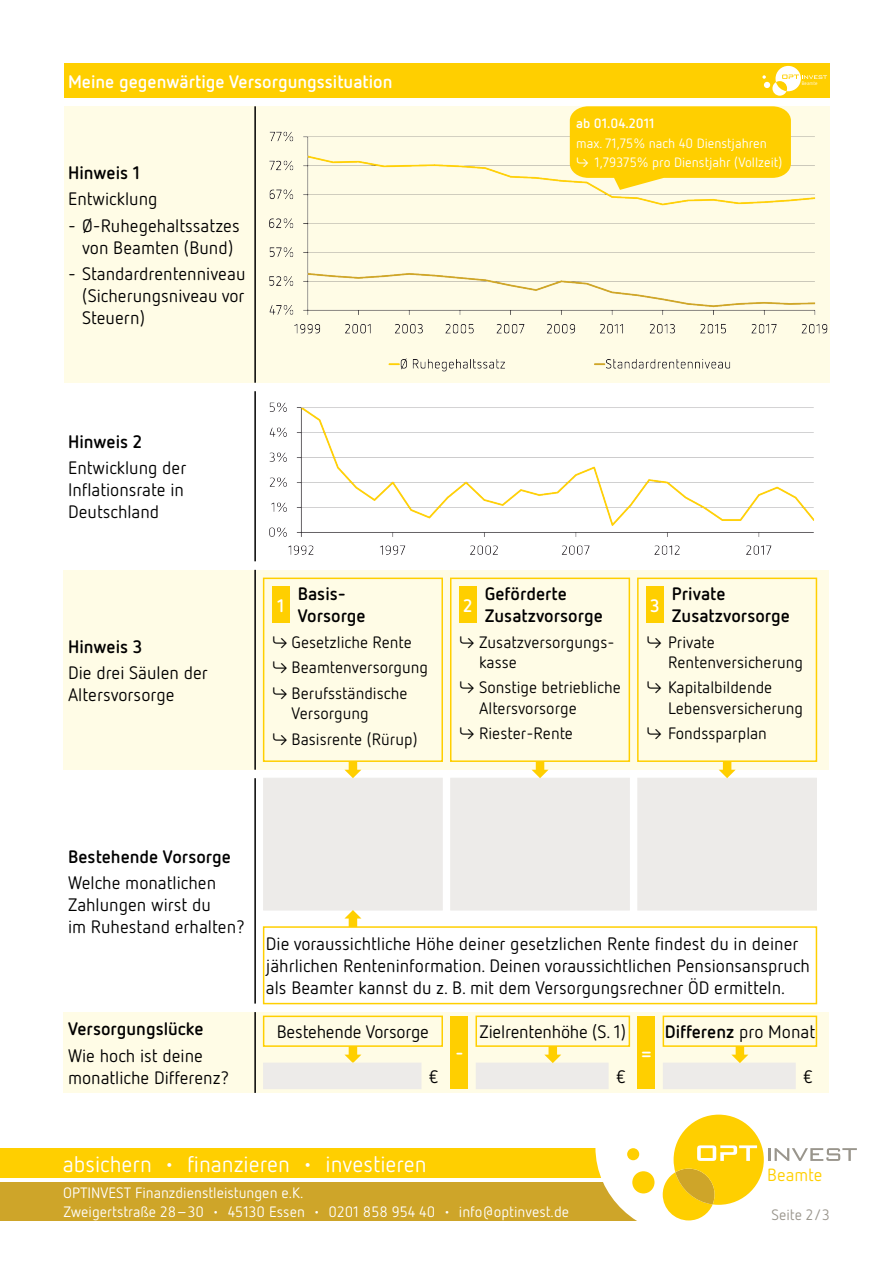
<style>
.page{position:relative;width:893px;height:1263px;background:#fff}
.page>*{position:absolute;margin:0;border:0;box-sizing:border-box;transform-origin:0 0}
.t1{font:22.5px "Netto OT";color:#fff}
.t2{font:18px/21.9px "Netto OT";color:#000}
.t3{font:700 18px/21.9px "Netto OT";color:#000}
.t4{font:700 18px "Netto OT";color:#fff}
.t5{font:17.7px "Netto OT";color:#ffcf00}
.t6{font:16.5px/20.1px "Netto OT";color:#000}
.t7{font:15px "Netto OT";color:#fff}
.t8{font:15px "Netto OT";color:#99958c}
.t9{font:13.5px/19.8px "Netto OT";color:#fff}
.t10{font:700 13.5px "Netto OT";color:#fff}
.t11{font:4.95px "Netto OT";color:#fff}
.s1{font-weight:400}
</style>
<div class="page">
<div style="left:0;top:1182px;width:672px;height:38px;background:#cea529"></div>
<div style="left:0;top:1148px;width:672px;height:30px;background:#ffcf00"></div>
<div style="left:595px;top:1058px;width:187px;height:178px;background:#fff;border-radius:50%"></div>
<div style="left:64px;top:1012px;width:765px;height:81px;background:#fffce6"></div>
<div style="left:64px;top:106px;width:765px;height:277px;background:#fffce6"></div>
<div style="left:627px;top:1148px;width:12px;height:12px;background:#ffcf00;border-radius:50%"></div>
<div style="left:632px;top:1171px;width:22px;height:22px;background:#ffcf00;border-radius:50%"></div>
<svg style="left:663px;top:1114px;width:194px;height:106px"></svg>
<div style="left:64px;top:64px;width:765px;height:34px;background:#ffcf00"></div>
<svg style="left:762px;top:66px;width:65px;height:30px"></svg>
<div style="left:64px;top:570px;width:765px;height:200px;background:#fffce6"></div>
<div style="left:263px;top:578px;width:180px;height:184px;border:2px solid #ffcf00"></div>
<hr style="left:254px;top:570px;width:2px;height:200px;background:#000">
<div style="left:450px;top:578px;width:180px;height:184px;border:2px solid #ffcf00"></div>
<div style="left:637px;top:578px;width:180px;height:184px;border:2px solid #ffcf00"></div>
<div style="left:272px;top:587px;width:17px;height:36px;background:#ffcf00"></div>
<div style="left:459px;top:587px;width:17px;height:36px;background:#ffcf00"></div>
<div style="left:646px;top:587px;width:17px;height:36px;background:#ffcf00"></div>
<hr style="left:254px;top:778px;width:2px;height:225px;background:#000">
<hr style="left:254px;top:391px;width:2px;height:170px;background:#000">
<hr style="left:254px;top:106px;width:2px;height:277px;background:#000">
<div style="left:263px;top:926px;width:554px;height:78px;border:2px solid #ffcf00"></div>
<img style="left:269px;top:402px;width:545px;height:153px">
<svg style="left:264px;top:761px;width:178px;height:166px"></svg>
<svg style="left:451px;top:761px;width:178px;height:149px;background:#efece7"></svg>
<svg style="left:638px;top:761px;width:178px;height:149px;background:#efece7"></svg>
<img style="left:269px;top:128px;width:559px;height:243px">
<svg style="left:570px;top:106px;width:221px;height:84px;background:#fed520"></svg>
<div style="left:451px;top:1016px;width:17px;height:73px;background:#ffcf00"></div>
<div style="left:263px;top:1015px;width:180px;height:32px;border:2px solid #ffcf00"></div>
<svg style="left:264px;top:1046px;width:157px;height:43px"></svg>
<div style="left:638px;top:1016px;width:17px;height:73px;background:#ffcf00"></div>
<div style="left:475px;top:1015px;width:155px;height:32px;border:2px solid #ffcf00"></div>
<svg style="left:476px;top:1046px;width:132px;height:43px"></svg>
<div style="left:663px;top:1015px;width:154px;height:32px;border:2px solid #ffcf00"></div>
<svg style="left:663px;top:1046px;width:132px;height:43px"></svg>
<hr style="left:254px;top:1012px;width:2px;height:81px;background:#000">
<p class="t4" style="left:68px;top:74px;width:326px">Meine gegenwärtige Versorgungssituation</p>
<p class="t11" style="left:802px;top:81px;width:17px">Beamte</p>
<p class="t3" style="left:68px;top:163px;width:74px">Hinweis 1</p>
<p class="t2" style="left:68px;top:189px;width:91px">Entwicklung</p>
<p class="t2" style="left:82px;top:238px;width:153px">von Beamten (Bund)</p>
<p class="t2" style="left:68px;top:216px;width:173px">- Ø-Ruhegehaltssatzes</p>
<p class="t2" style="left:82px;top:264px;width:165px;text-align:justify;text-indent:-14px">- Standardrentenniveau (Sicherungsniveau vor Steuern)</p>
<p class="t10" style="left:576px;top:117px;width:80px">ab 01.04.2011</p>
<p class="t9" style="left:576px;top:134px;width:208px">max. 71,75% nach 40 Dienstjahren ↪ 1,79375% pro Dienstjahr (Vollzeit)</p>
<p class="t3" style="left:68px;top:432px;width:76px">Hinweis 2</p>
<p class="t2" style="left:68px;top:458px;width:120px">Entwicklung der<br>Inflationsrate in<br>Deutschland</p>
<p class="t3" style="left:68px;top:637px;width:76px">Hinweis 3</p>
<p class="t2" style="left:68px;top:663px;width:141px">Die drei Säulen der<br>Altersvorsorge</p>
<p class="t3" style="left:298px;top:584px;width:70px">Basis-<br>Vorsorge</p>
<p class="t6" style="left:272px;top:659px;width:158px">↪ Beamtenversorgung</p>
<p class="t3" style="left:672px;top:584px;width:120px">Private<br>Zusatzvorsorge</p>
<p class="t3" style="left:485px;top:584px;width:120px">Geförderte<br>Zusatzvorsorge</p>
<p class="t4" style="left:277px;top:598px;width:9px">1</p>
<p class="t4" style="left:463px;top:598px;width:11px">2</p>
<p class="t4" style="left:650px;top:598px;width:11px">3</p>
<p class="t6" style="left:459px;top:633px;width:157px">↪ Zusatzversorgungs-</p>
<p class="t6" style="left:272px;top:633px;width:141px">↪ Gesetzliche Rente</p>
<p class="t6" style="left:292px;top:684px;width:117px;text-indent:-19px">↪ Berufsständische<br>Versorgung</p>
<p class="t6" style="left:272px;top:730px;width:147px">↪ Basisrente (Rürup)</p>
<p class="t6" style="left:646px;top:633px;width:70px">↪ Private</p>
<p class="t6" style="left:668px;top:679px;width:137px;text-indent:-22px">↪ Kapitalbildende<br>Lebensversicherung</p>
<p class="t6" style="left:668px;top:653px;width:137px">Rentenversicherung</p>
<p class="t6" style="left:459px;top:650px;width:163px;line-height:25.7px;text-indent:20px">kasse<br>↪ Sonstige betriebliche</p>
<p class="t6" style="left:479px;top:699px;width:99px">Altersvorsorge</p>
<p class="t6" style="left:646px;top:724px;width:122px">↪ Fondssparplan</p>
<p class="t6" style="left:459px;top:724px;width:115px">↪ Riester-Rente</p>
<p class="t3" style="left:68px;top:847px;width:164px">Bestehende Vorsorge</p>
<p class="t2" style="left:68px;top:873px;width:178px">Welche monatlichen<br>Zahlungen wirst du<br>im Ruhestand erhalten?</p>
<p class="t3" style="left:68px;top:1019px;width:137px">Versorgungslücke</p>
<p class="t2" style="left:68px;top:1046px;width:163px">Wie hoch ist deine monatliche Differenz?</p>
<p class="t2" style="left:266px;top:934px;width:546px">Die voraussichtliche Höhe deiner gesetzlichen Rente findest du in deiner jährlichen Renteninformation. Deinen voraussichtlichen Pensionsanspruch als Beamter kannst du z. B. mit dem Versorgungsrechner ÖD ermitteln.</p>
<p class="t2" style="left:277px;top:1022px;width:154px">Bestehende Vorsorge</p>
<p class="t2" style="left:480px;top:1022px;width:148px">Zielrentenhöhe (S. 1)</p>
<p class="t3" style="left:665px;top:1022px;width:152px">Differenz <span class="s1">pro Monat</span></p>
<p class="t4" style="left:455px;top:1045px;width:10px">-</p>
<p class="t4" style="left:641px;top:1045px;width:11px">=</p>
<p class="t2" style="left:429px;top:1067px;width:11px">€</p>
<p class="t2" style="left:616px;top:1067px;width:11px">€</p>
<p class="t2" style="left:803px;top:1067px;width:11px">€</p>
<p class="t1" style="left:63px;top:1154px;width:366px">absichern ∙ finanzieren ∙ investieren</p>
<p class="t7" style="left:63px;top:1205px;width:507px">Zweigertstraße 28–30 ∙ 45130 Essen ∙ 0201 858 954 40 ∙ info@optinvest.de</p>
<p class="t7" style="left:63px;top:1186px;width:242px">OPTINVEST Finanzdienstleistungen e.K.</p>
<p class="t5" style="left:767px;top:1167px;width:57px">Beamte</p>
<p class="t8" style="left:772px;top:1209px;width:60px">Seite 2/3</p>
</div>
